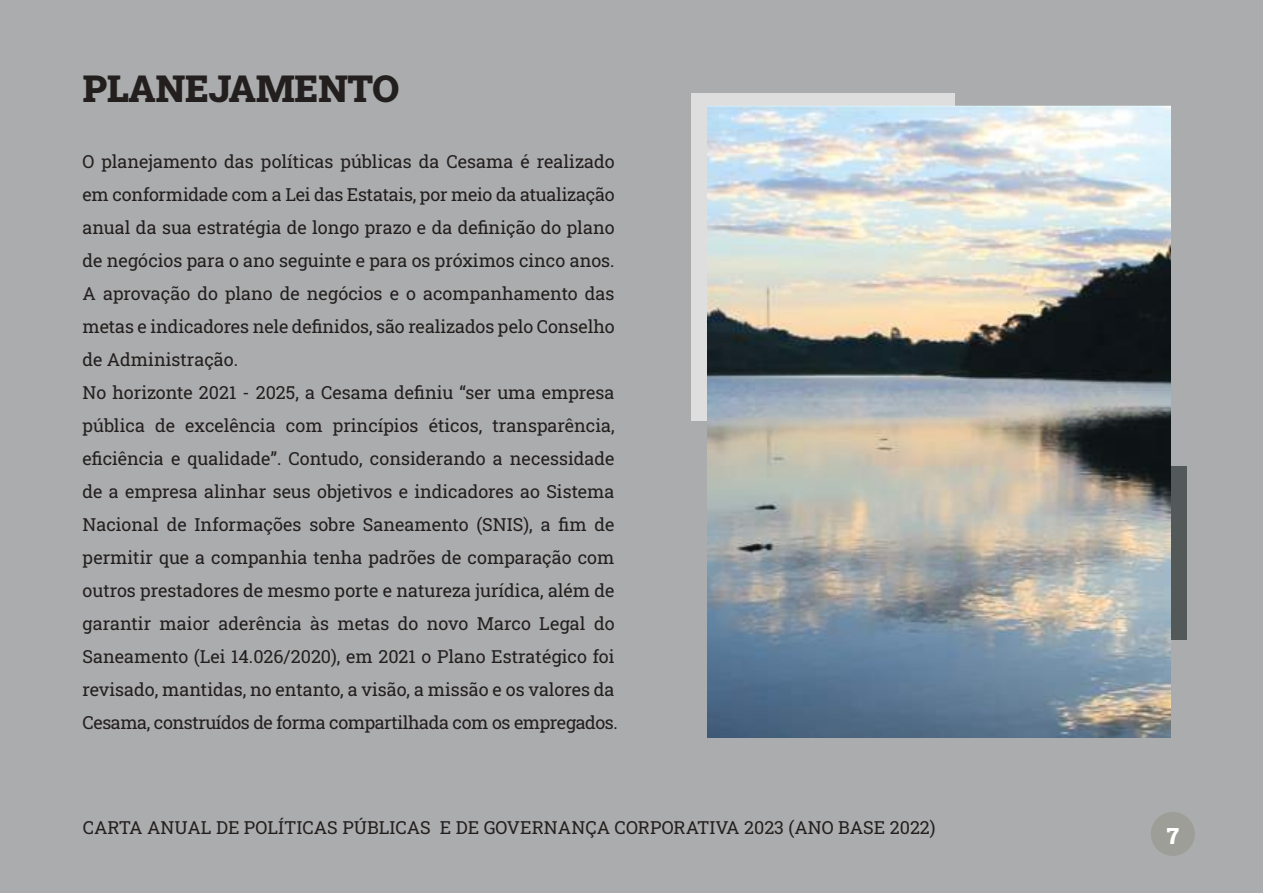
<style>
.page{position:relative;width:1263px;height:893px;background:#abacad}
.page>*{position:absolute;margin:0;border:0;box-sizing:border-box;transform-origin:0 0}
.t1{font:900 37.2px "Roboto Slab";color:#241f1f}
.t2{font:900 22.5px "Roboto Slab";color:#fff}
.t3{font:18px/33px "Roboto Slab";color:#241f1f}
</style>
<div class="page">
<div style="left:692px;top:93px;width:263px;height:328px;background:#dfdedf"></div>
<div style="left:1072px;top:466px;width:115px;height:174px;background:#535859"></div>
<img style="left:707px;top:105px;width:463px;height:632px">
<div style="left:1151px;top:812px;width:44px;height:44px;background:#9d9e98;border-radius:50%"></div>
<h1 class="t1" style="left:83px;top:63px;width:318px">PLANEJAMENTO</h1>
<p class="t3" style="left:83px;top:144px;width:537px">O planejamento das políticas públicas da Cesama é realizado em conformidade com a Lei das Estatais, por meio da atualização anual da sua estratégia de longo prazo e da definição do plano de negócios para o ano seguinte e para os próximos cinco anos.<br>A aprovação do plano de negócios e o acompanhamento das metas e indicadores nele definidos, são realizados pelo Conselho de Administração.<br>No horizonte 2021 - 2025, a Cesama definiu “ser uma empresa pública de excelência com princípios éticos, transparência, eficiência e qualidade”. Contudo, considerando a necessidade de a empresa alinhar seus objetivos e indicadores ao Sistema Nacional de Informações sobre Saneamento (SNIS), a fim de permitir que a companhia tenha padrões de comparação com outros prestadores de mesmo porte e natureza jurídica, além de garantir maior aderência às metas do novo Marco Legal do Saneamento (Lei 14.026/2020), em 2021 o Plano Estratégico foi revisado, mantidas, no entanto, a visão, a missão e os valores da Cesama, construídos de forma compartilhada com os empregados.</p>
<p class="t3" style="left:83px;top:810px;width:854px">CARTA ANUAL DE POLÍTICAS PÚBLICAS E DE GOVERNANÇA CORPORATIVA 2023 (ANO BASE 2022)</p>
<p class="t2" style="left:1167px;top:820px;width:14px">7</p>
</div>
